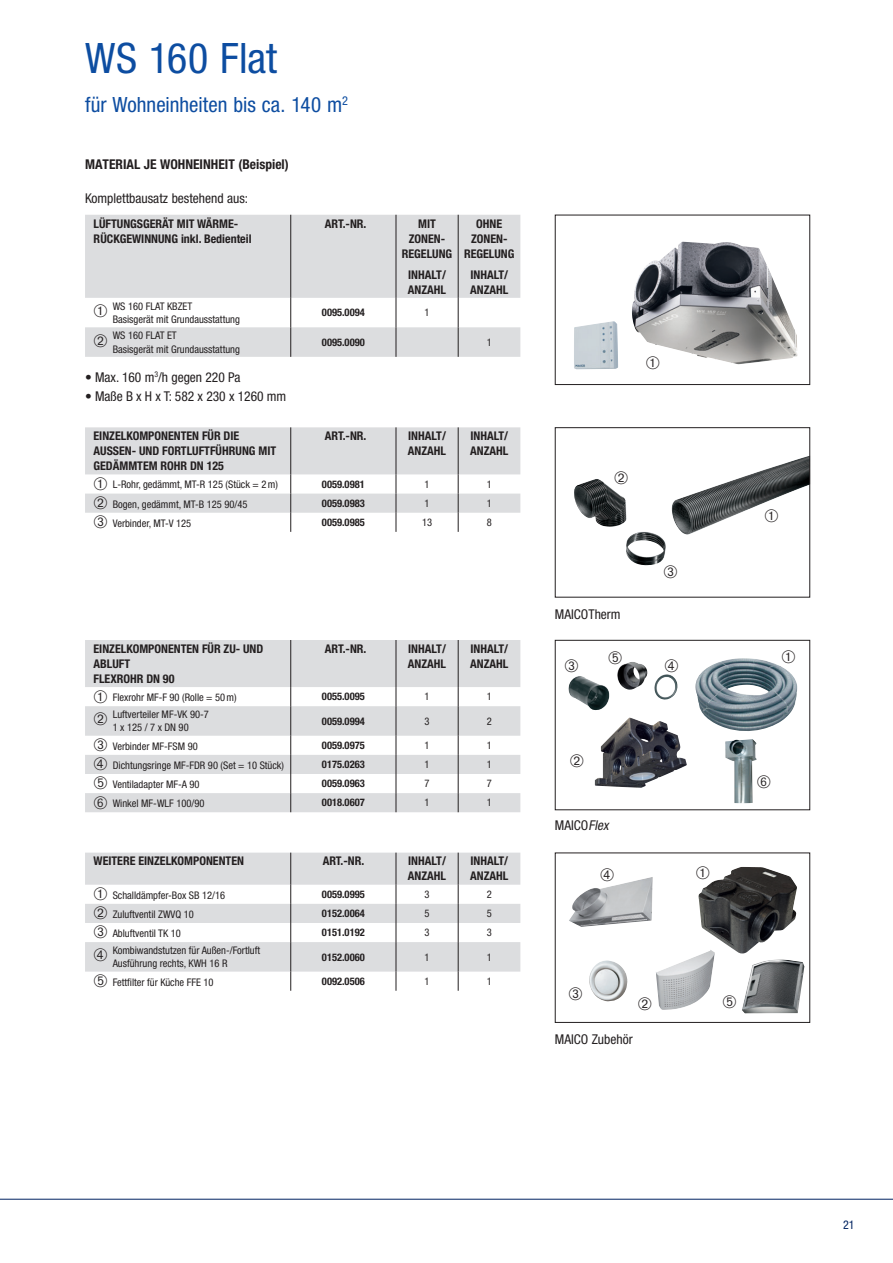
<style>
.page{position:relative;width:893px;height:1263px;background:#fff}
.page>*{position:absolute;margin:0;border:0;box-sizing:border-box;transform-origin:0 0}
.t1{font:condensed 42px "Helvetica Neue LTW1 G";letter-spacing:.005em;color:#0d4da1}
.t2{font:condensed 21px "Helvetica Neue LTW1 G";color:#0d4da1}
.t3{font:condensed 13.5px "Helvetica Neue LTW1 G";color:#231f20}
.t4{font:700 condensed 13.5px "Helvetica Neue LTW1 G";color:#231f20}
.t5{font:700 condensed 12px/15px "Helvetica Neue LTW1 G";color:#231f20}
.t6{font:condensed 12px "Helvetica Neue LTW1 G";color:#002361}
.t7{font:condensed 10.5px/13.5px "Helvetica Neue LTW1 G";color:#231f20}
.t8{font:700 condensed 10.5px "Helvetica Neue LTW1 G";color:#231f20}
.s1{font-style:italic}
</style>
<div class="page">
<hr style="left:0;top:1199px;width:893px;height:1px;background:#002361">
<div style="left:555px;top:640px;width:255px;height:170px;border:1px solid #231f20"></div>
<img style="left:696px;top:456px;width:112px;height:37px">
<div style="left:555px;top:427px;width:255px;height:170px;border:1px solid #231f20"></div>
<div style="left:555px;top:215px;width:255px;height:170px;border:1px solid #231f20"></div>
<svg style="left:85px;top:215px;width:435px;height:142px;fill:#dcdddf"></svg>
<hr style="left:290px;top:215px;width:1px;height:83px;background:#231f20">
<hr style="left:396px;top:215px;width:1px;height:83px;background:#231f20">
<hr style="left:458px;top:215px;width:1px;height:83px;background:#231f20">
<svg style="left:396px;top:298px;width:1px;height:29px"></svg>
<svg style="left:458px;top:298px;width:1px;height:29px"></svg>
<hr style="left:396px;top:327px;width:1px;height:30px;background:#231f20">
<hr style="left:458px;top:327px;width:1px;height:30px;background:#231f20">
<svg style="left:290px;top:298px;width:1px;height:29px"></svg>
<hr style="left:290px;top:327px;width:1px;height:30px;background:#231f20">
<svg style="left:85px;top:640px;width:435px;height:172px;fill:#dcdddf"></svg>
<hr style="left:290px;top:640px;width:1px;height:47px;background:#231f20">
<hr style="left:396px;top:640px;width:1px;height:47px;background:#231f20">
<svg style="left:396px;top:687px;width:1px;height:19px"></svg>
<hr style="left:396px;top:706px;width:1px;height:30px;background:#231f20">
<svg style="left:396px;top:736px;width:1px;height:76px"></svg>
<hr style="left:458px;top:640px;width:1px;height:47px;background:#231f20">
<svg style="left:458px;top:687px;width:1px;height:19px"></svg>
<hr style="left:458px;top:706px;width:1px;height:30px;background:#231f20">
<svg style="left:458px;top:736px;width:1px;height:76px"></svg>
<svg style="left:290px;top:687px;width:1px;height:19px"></svg>
<hr style="left:290px;top:706px;width:1px;height:30px;background:#231f20">
<svg style="left:290px;top:736px;width:1px;height:76px"></svg>
<img style="left:632px;top:241px;width:166px;height:123px">
<img style="left:574px;top:321px;width:44px;height:48px">
<svg style="left:85px;top:853px;width:435px;height:118px;fill:#dcdddf"></svg>
<hr style="left:396px;top:853px;width:1px;height:32px;background:#231f20">
<svg style="left:396px;top:885px;width:1px;height:106px"></svg>
<hr style="left:290px;top:853px;width:1px;height:32px;background:#231f20">
<svg style="left:290px;top:885px;width:1px;height:106px"></svg>
<hr style="left:458px;top:853px;width:1px;height:32px;background:#231f20">
<svg style="left:458px;top:885px;width:1px;height:106px"></svg>
<img style="left:695px;top:658px;width:103px;height:73px">
<img style="left:595px;top:717px;width:92px;height:71px">
<img style="left:568px;top:676px;width:42px;height:35px">
<img style="left:617px;top:662px;width:31px;height:28px">
<img style="left:654px;top:674px;width:24px;height:26px">
<img style="left:725px;top:739px;width:32px;height:64px">
<div style="left:555px;top:853px;width:255px;height:170px;border:1px solid #231f20"></div>
<img style="left:698px;top:867px;width:99px;height:87px">
<img style="left:569px;top:877px;width:84px;height:50px">
<img style="left:589px;top:960px;width:39px;height:42px">
<img style="left:656px;top:950px;width:59px;height:60px">
<img style="left:742px;top:959px;width:62px;height:54px">
<svg style="left:85px;top:427px;width:435px;height:105px"></svg>
<svg style="left:647px;top:356px;width:12px;height:8px"></svg>
<svg style="left:782px;top:658px;width:13px;height:5px"></svg>
<svg style="left:698px;top:867px;width:11px;height:12px"></svg>
<svg style="left:601px;top:877px;width:13px;height:4px"></svg>
<h1 class="t1" style="left:85px;top:33px;width:193px">WS 160 Flat</h1>
<h2 class="t2" style="left:85px;top:92px;width:265px">für Wohneinheiten bis ca. 140 m<sup>2</sup></h2>
<p class="t4" style="left:85px;top:156px;width:205px">MATERIAL JE WOHNEINHEIT (Beispiel)</p>
<p class="t3" style="left:85px;top:190px;width:165px">Komplettbausatz bestehend aus:</p>
<p class="t5" style="left:94px;top:216px;width:160px">LÜFTUNGSGERÄT MIT WÄRME-<br>RÜCKGEWINNUNG inkl. Bedienteil</p>
<p class="t5" style="left:325px;top:216px;width:43px">ART.-NR.</p>
<p class="t5" style="left:402px;top:216px;width:52px;text-align:center">MIT<br>ZONEN-<br>REGELUNG</p>
<p class="t5" style="left:408px;top:267px;width:40px">INHALT/<br>ANZAHL</p>
<p class="t5" style="left:464px;top:216px;width:52px;text-align:center">OHNE<br>ZONEN-<br>REGELUNG</p>
<p class="t5" style="left:470px;top:267px;width:40px">INHALT/<br>ANZAHL</p>
<p class="t7" style="left:94px;top:299px;width:148px;text-indent:19px">WS 160 FLAT KBZET<br>➀ Basisgerät mit Grundausstattung</p>
<p class="t8" style="left:322px;top:306px;width:44px">0095.0094</p>
<p class="t7" style="left:425px;top:306px;width:7px">1</p>
<p class="t7" style="left:94px;top:329px;width:148px;text-indent:19px">WS 160 FLAT ET<br>➁ Basisgerät mit Grundausstattung</p>
<p class="t8" style="left:322px;top:336px;width:44px">0095.0090</p>
<p class="t7" style="left:487px;top:335px;width:7px">1</p>
<p class="t3" style="left:85px;top:369px;width:157px">• Max. 160 m<sup>3</sup>/h gegen 220 Pa</p>
<p class="t3" style="left:85px;top:388px;width:203px">• Maße B x H x T: 582 x 230 x 1260 mm</p>
<p class="t5" style="left:94px;top:428px;width:184px">EINZELKOMPONENTEN FÜR DIE<br>AUSSEN- UND FORTLUFTFÜHRUNG MIT<br>GEDÄMMTEM ROHR DN 125</p>
<p class="t5" style="left:325px;top:428px;width:43px">ART.-NR.</p>
<p class="t5" style="left:408px;top:428px;width:40px">INHALT/<br>ANZAHL</p>
<p class="t5" style="left:470px;top:428px;width:40px">INHALT/<br>ANZAHL</p>
<p class="t7" style="left:94px;top:478px;width:186px">➀ L-Rohr, gedämmt, MT-R 125 (Stück = 2m)</p>
<p class="t8" style="left:322px;top:478px;width:44px">0059.0981</p>
<p class="t7" style="left:425px;top:477px;width:7px">1</p>
<p class="t7" style="left:487px;top:477px;width:7px">1</p>
<p class="t7" style="left:94px;top:497px;width:155px">➁ Bogen, gedämmt, MT-B 125 90/45</p>
<p class="t8" style="left:322px;top:497px;width:44px">0059.0983</p>
<p class="t7" style="left:425px;top:496px;width:7px">1</p>
<p class="t7" style="left:487px;top:496px;width:7px">1</p>
<p class="t7" style="left:94px;top:516px;width:99px">➂ Verbinder, MT-V 125</p>
<p class="t8" style="left:322px;top:516px;width:44px">0059.0985</p>
<p class="t7" style="left:422px;top:516px;width:12px">13</p>
<p class="t7" style="left:487px;top:516px;width:7px">8</p>
<p class="t5" style="left:94px;top:641px;width:171px">EINZELKOMPONENTEN FÜR ZU- UND<br>ABLUFT<br>FLEXROHR DN 90</p>
<p class="t5" style="left:325px;top:641px;width:43px">ART.-NR.</p>
<p class="t5" style="left:408px;top:641px;width:40px">INHALT/<br>ANZAHL</p>
<p class="t5" style="left:470px;top:641px;width:40px">INHALT/<br>ANZAHL</p>
<p class="t7" style="left:94px;top:691px;width:145px">➀ Flexrohr MF-F 90 (Rolle = 50m)</p>
<p class="t8" style="left:322px;top:690px;width:44px">0055.0095</p>
<p class="t7" style="left:425px;top:690px;width:7px">1</p>
<p class="t7" style="left:487px;top:690px;width:7px">1</p>
<p class="t7" style="left:94px;top:707px;width:117px;text-indent:19px">Luftverteiler MF-VK 90-7<br>➁ 1 x 125 / 7 x DN 90</p>
<p class="t8" style="left:322px;top:715px;width:44px">0059.0994</p>
<p class="t7" style="left:425px;top:714px;width:7px">3</p>
<p class="t7" style="left:487px;top:714px;width:7px">2</p>
<p class="t7" style="left:94px;top:739px;width:106px">➂ Verbinder MF-FSM 90</p>
<p class="t8" style="left:322px;top:739px;width:44px">0059.0975</p>
<p class="t7" style="left:425px;top:739px;width:7px">1</p>
<p class="t7" style="left:487px;top:739px;width:7px">1</p>
<p class="t7" style="left:94px;top:758px;width:192px">➃ Dichtungsringe MF-FDR 90 (Set = 10 Stück)</p>
<p class="t8" style="left:322px;top:758px;width:44px">0175.0263</p>
<p class="t7" style="left:425px;top:758px;width:7px">1</p>
<p class="t7" style="left:487px;top:758px;width:7px">1</p>
<p class="t7" style="left:94px;top:777px;width:108px">➄ Ventiladapter MF-A 90</p>
<p class="t8" style="left:322px;top:777px;width:44px">0059.0963</p>
<p class="t7" style="left:425px;top:777px;width:7px">7</p>
<p class="t7" style="left:487px;top:777px;width:7px">7</p>
<p class="t7" style="left:94px;top:797px;width:112px">➅ Winkel MF-WLF 100/90</p>
<p class="t8" style="left:322px;top:796px;width:44px">0018.0607</p>
<p class="t7" style="left:425px;top:796px;width:7px">1</p>
<p class="t7" style="left:487px;top:796px;width:7px">1</p>
<p class="t5" style="left:94px;top:854px;width:152px">WEITERE EINZELKOMPONENTEN</p>
<p class="t5" style="left:323px;top:854px;width:43px">ART.-NR.</p>
<p class="t5" style="left:408px;top:854px;width:40px">INHALT/<br>ANZAHL</p>
<p class="t5" style="left:470px;top:854px;width:40px">INHALT/<br>ANZAHL</p>
<p class="t7" style="left:94px;top:888px;width:133px">➀ Schalldämpfer-Box SB 12/16</p>
<p class="t8" style="left:322px;top:888px;width:44px">0059.0995</p>
<p class="t7" style="left:425px;top:888px;width:7px">3</p>
<p class="t7" style="left:487px;top:888px;width:7px">2</p>
<p class="t7" style="left:94px;top:907px;width:102px">➁ Zuluftventil ZWVQ 10</p>
<p class="t8" style="left:322px;top:907px;width:44px">0152.0064</p>
<p class="t7" style="left:425px;top:907px;width:7px">5</p>
<p class="t7" style="left:487px;top:907px;width:7px">5</p>
<p class="t7" style="left:94px;top:926px;width:89px">➂ Abluftventil TK 10</p>
<p class="t8" style="left:322px;top:926px;width:44px">0151.0192</p>
<p class="t7" style="left:425px;top:926px;width:7px">3</p>
<p class="t7" style="left:487px;top:926px;width:7px">3</p>
<p class="t7" style="left:94px;top:943px;width:168px;text-indent:19px">Kombiwandstutzen für Außen-/Fortluft<br>➃ Ausführung rechts, KWH 16 R</p>
<p class="t8" style="left:322px;top:950px;width:44px">0152.0060</p>
<p class="t7" style="left:425px;top:950px;width:7px">1</p>
<p class="t7" style="left:487px;top:950px;width:7px">1</p>
<p class="t7" style="left:94px;top:975px;width:122px">➄ Fettfilter für Küche FFE 10</p>
<p class="t8" style="left:322px;top:975px;width:44px">0092.0506</p>
<p class="t7" style="left:425px;top:974px;width:7px">1</p>
<p class="t7" style="left:487px;top:974px;width:7px">1</p>
<p class="t3" style="left:555px;top:606px;width:67px">MAICOTherm</p>
<p class="t3" style="left:555px;top:817px;width:58px">MAICO<span class="s1">Flex</span></p>
<p class="t3" style="left:555px;top:1031px;width:79px">MAICO Zubehör</p>
<p class="t6" style="left:843px;top:1217px;width:13px">21</p>
</div>
